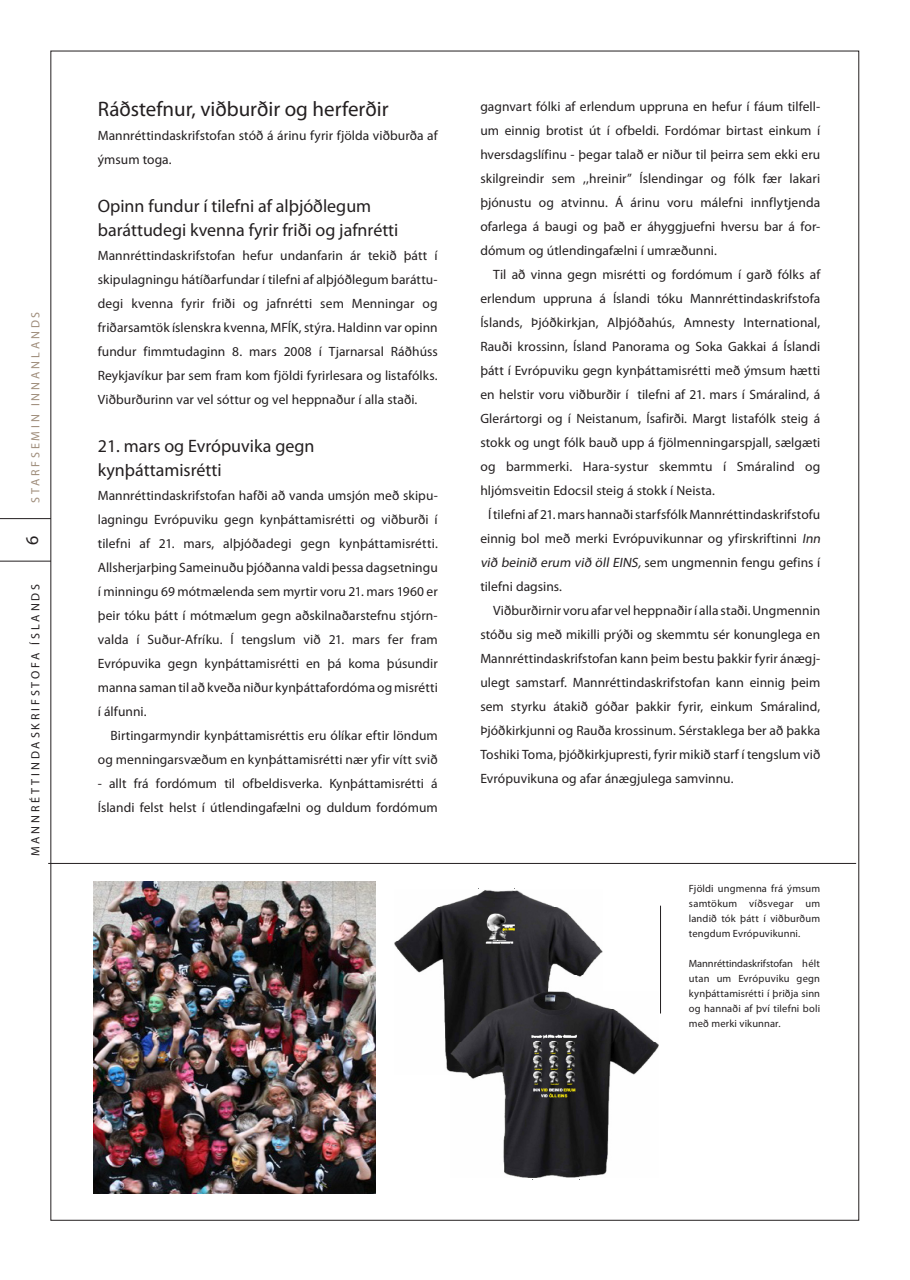
<style>
.page{position:relative;width:910px;height:1280px;background:#fff}
.page>*{position:absolute;margin:0;border:0;box-sizing:border-box;transform-origin:0 0}
.millifyrirsögn{font:21px "Myriad Pro";color:#231f20}
.millifyrirsögn-2{font:18px/24px "Myriad Pro";color:#231f20}
.meginmál{font:13.5px/24px "Myriad Pro";letter-spacing:.005em;color:#231f20;text-align:justify}
.meginmál_1__para{font:13.5px/24px "Myriad Pro";letter-spacing:.005em;color:#231f20}
.t1{font:12px "Myriad Pro";letter-spacing:.24em;color:#231f20}
.t2{font:12px "Myriad Pro";letter-spacing:.24em;color:#9f8d7b}
.myndatexti{font:10.5px/15px "Myriad Pro";letter-spacing:.015em;color:#231f20;text-align:justify}
.s1{font-style:italic}
</style>
<div class="page">
<svg style="left:0;top:518px;width:51px;height:43px"></svg>
<hr style="left:48px;top:863px;width:808px;height:1px;background:#231f20">
<img style="left:394px;top:890px;width:264px;height:288px">
<img style="left:94px;top:882px;width:282px;height:311px">
<hr style="left:660px;top:906px;width:1px;height:107px;background:#231f20">
<p class="t2" style="left:28px;top:503px;width:193px;rotate:-90deg">Starfsem in innanlands</p>
<p class="millifyrirsögn-2" style="left:20px;top:545px;width:11px;rotate:-90deg">6</p>
<p class="t1" style="left:28px;top:856px;width:274px;rotate:-90deg">Mannréttindaskrifstofa Íslands</p>
<p class="millifyrirsögn" style="left:98px;top:96px;width:292px">Ráðstefnur, viðburðir og herferðir</p>
<p class="meginmál_1__para" style="left:98px;top:124px;width:342px">Mannréttindaskrifstofan stóð á árinu fyrir fjölda viðburða af ýmsum toga.</p>
<p class="millifyrirsögn-2" style="left:98px;top:194px;width:302px">Opinn fundur í tilefni af alþjóðlegum baráttudegi kvenna fyrir friði og jafnrétti</p>
<p class="meginmál_1__para" style="left:98px;top:244px;width:341px;text-align:justify">Mannréttindaskrifstofan hefur undanfarin ár tekið þátt í skipulagningu hátíðarfundar í tilefni af alþjóðlegum baráttu&shy;degi kvenna fyrir friði og jafnrétti sem Menningar og friðarsamtök íslenskra kvenna, MFÍK, stýra. Haldinn var opinn fundur fimmtudaginn 8. mars 2008 í Tjarnarsal Ráðhúss Reykjavíkur þar sem fram kom fjöldi fyrirlesara og listafólks.<br>Viðburðurinn var vel sóttur og vel heppnaður í alla staði.</p>
<p class="millifyrirsögn-2" style="left:98px;top:434px;width:218px">21. mars og Evrópuvika gegn kynþáttamisrétti</p>
<p class="meginmál_1__para" style="left:98px;top:484px;width:342px;text-align:justify">Mannréttindaskrifstofan hafði að vanda umsjón með skipu&shy;lagningu Evrópuviku gegn kynþáttamisrétti og viðburði í tilefni af 21. mars, alþjóðadegi gegn kynþáttamisrétti.<br>Allsherjarþing Sameinuðu þjóðanna valdi þessa dagsetningu í minningu 69 mótmælenda sem myrtir voru 21. mars 1960 er þeir tóku þátt í mótmælum gegn aðskilnaðarstefnu stjórn&shy;valda í Suður-Afríku. Í tengslum við 21. mars fer fram Evrópuvika gegn kynþáttamisrétti en þá koma þúsundir manna saman til að kveða niður kynþáttafordóma og misrétti í álfunni.</p>
<p class="meginmál" style="left:98px;top:724px;width:341px;text-align:right">Birtingarmyndir kynþáttamisréttis eru ólíkar eftir löndum og menningarsvæðum en kynþáttamisrétti nær yfir vítt svið</p>
<p class="meginmál" style="left:98px;top:772px;width:341px">- allt frá fordómum til ofbeldisverka. Kynþáttamisrétti á<br>Íslandi felst helst í útlendingafælni og duldum fordómum</p>
<p class="meginmál" style="left:480px;top:94px;width:342px">gagnvart fólki af erlendum uppruna en hefur í fáum tilfell&shy;um einnig brotist út í ofbeldi. Fordómar birtast einkum í hversdagslífinu - þegar talað er niður til þeirra sem ekki eru skilgreindir sem ,,hreinir” Íslendingar og fólk fær lakari þjónustu og atvinnu. Á árinu voru málefni innflytjenda ofarlega á baugi og það er áhyggjuefni hversu bar á for&shy;dómum og útlendingafælni í umræðunni.</p>
<p class="meginmál" style="left:480px;top:262px;width:342px;text-indent:13px">Til að vinna gegn misrétti og fordómum í garð fólks af erlendum uppruna á Íslandi tóku Mannréttindaskrifstofa Íslands, Þjóðkirkjan, Alþjóðahús, Amnesty International, Rauði krossinn, Ísland Panorama og Soka Gakkai á Íslandi þátt í Evrópuviku gegn kynþáttamisrétti með ýmsum hætti en helstir voru viðburðir í tilefni af 21. mars í Smáralind, á Glerártorgi og í Neistanum, Ísafirði. Margt listafólk steig á stokk og ungt fólk bauð upp á fjölmenningarspjall, sælgæti og barmmerki. Hara-systur skemmtu í Smáralind og hljómsveitin Edocsil steig á stokk í Neista.</p>
<p class="meginmál_1__para" style="left:480px;top:502px;width:344px;text-indent:8px">Í tilefni af 21. mars hannaði starfsfólk Mannréttindaskrifstofu einnig bol með merki Evrópuvikunnar og yfirskriftinni <span class="s1">Inn við beinið erum við öll EINS</span></p>
<p class="meginmál_1__para" style="left:638px;top:550px;width:184px"><span class="s1">,</span> sem ungmennin fengu gefins í</p>
<p class="meginmál_1__para" style="left:480px;top:574px;width:83px">tilefni dagsins.</p>
<p class="meginmál" style="left:480px;top:598px;width:341px;text-indent:13px">Viðburðirnir voru afar vel heppnaðir í alla staði. Ungmennin stóðu sig með mikilli prýði og skemmtu sér konunglega en Mannréttindaskrifstofan kann þeim bestu þakkir fyrir ánægj&shy;ulegt samstarf. Mannréttindaskrifstofan kann einnig þeim sem styrku átakið góðar þakkir fyrir, einkum Smáralind, Þjóðkirkjunni og Rauða krossinum. Sérstaklega ber að þakka Toshiki Toma, þjóðkirkjupresti, fyrir mikið starf í tengslum við Evrópuvikuna og afar ánægjulega samvinnu.</p>
<p class="myndatexti" style="left:689px;top:881px;width:133px">Fjöldi ungmenna frá ýmsum samtökum víðsvegar um landið tók þátt í viðburðum tengdum Evrópuvikunni.</p>
<p class="myndatexti" style="left:689px;top:956px;width:133px">Mannréttindaskrifstofan hélt utan um Evrópuviku gegn kynþáttamisrétti í þriðja sinn og hannaði af því tilefni boli með merki vikunnar.</p>
</div>
